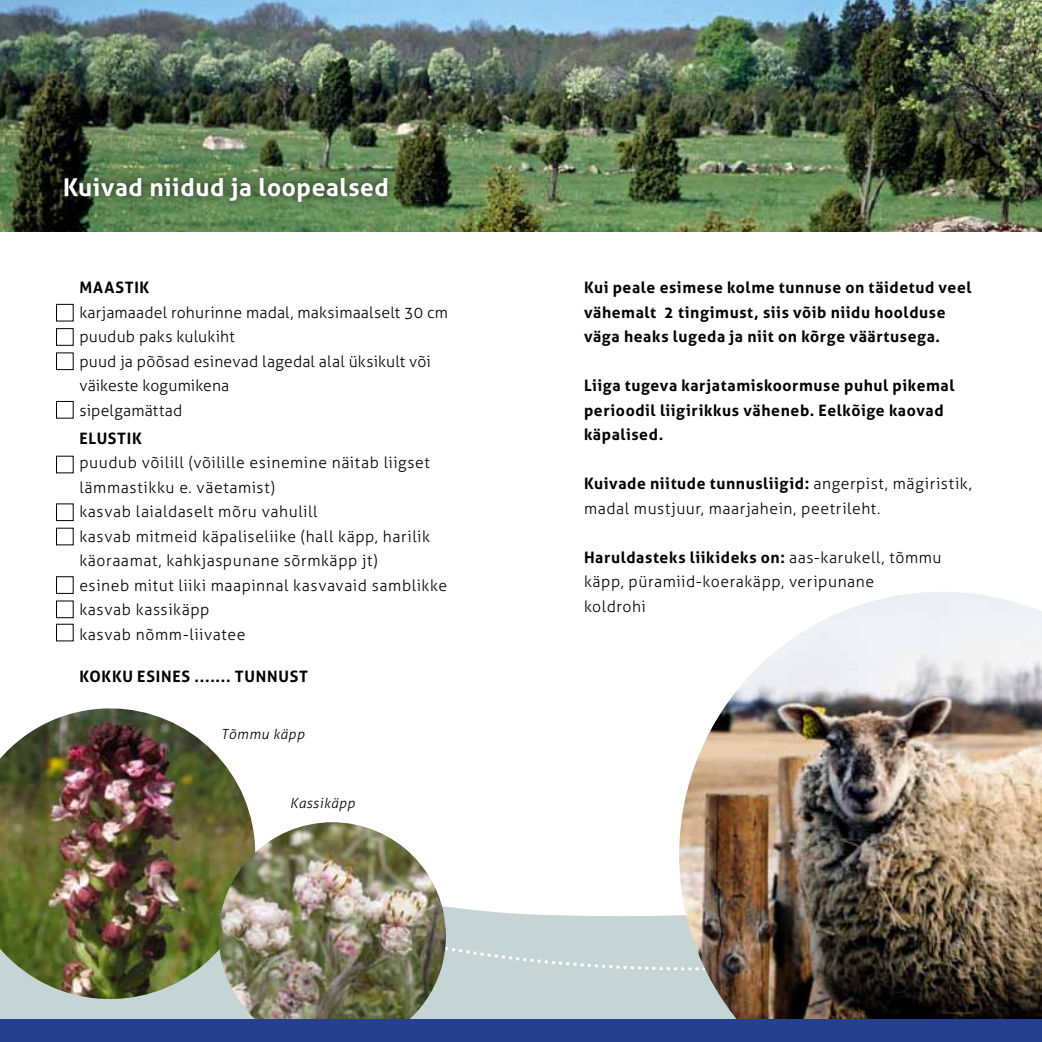
<style>
.page{position:relative;width:1042px;height:1042px;background:#fff}
.page>*{position:absolute;margin:0;border:0;box-sizing:border-box;transform-origin:0 0}
.t1{font:700 24.5px "Aller";letter-spacing:.025em;color:#fff}
.t2{font:300 15.75px/24.5px "Aller";letter-spacing:.035em;color:#000}
.t3{font:700 15.75px/24.5px "Aller";letter-spacing:.04em;color:#000}
.t4{font:300 15.75px/24.5px "Aller";letter-spacing:.01em;color:#000}
.t5{font:italic 300 14px "Aller";letter-spacing:.04em;color:#000}
.s1{font-weight:700}
</style>
<div class="page">
<img style="left:0;top:0;width:1042px;height:232px">
<div style="left:0;top:999px;width:679px;height:20px;background:#c5d5d6"></div>
<svg style="left:446px;top:906px;width:233px;height:111px;background:#c9d8d9"></svg>
<div style="left:53px;top:166px;width:345px;height:45px;background:#000;opacity:.75"></div>
<img style="left:679px;top:592px;width:363px;height:427px">
<img style="left:0;top:708px;width:252px;height:291px">
<img style="left:219px;top:822px;width:227px;height:197px">
<div style="left:56px;top:304px;width:17px;height:17px;border:1px solid #000"></div>
<div style="left:56px;top:328px;width:17px;height:17px;border:1px solid #000"></div>
<div style="left:56px;top:353px;width:17px;height:17px;border:1px solid #000"></div>
<div style="left:56px;top:401px;width:17px;height:17px;border:1px solid #000"></div>
<div style="left:56px;top:504px;width:17px;height:17px;border:1px solid #000"></div>
<div style="left:56px;top:528px;width:17px;height:17px;border:1px solid #000"></div>
<div style="left:56px;top:456px;width:17px;height:17px;border:1px solid #000"></div>
<div style="left:56px;top:576px;width:17px;height:18px;border:1px solid #000"></div>
<div style="left:56px;top:601px;width:17px;height:17px;border:1px solid #000"></div>
<div style="left:56px;top:624px;width:17px;height:17px;border:1px solid #000"></div>
<div style="left:0;top:1019px;width:1042px;height:23px;background:#25408f"></div>
<h1 class="t1" style="left:63px;top:172px;width:327px">Kuivad niidud ja loopealsed</h1>
<p class="t3" style="left:79px;top:275px;width:71px">MAASTIK</p>
<p class="t4" style="left:79px;top:300px;width:370px">karjamaadel rohurinne madal, maksimaalselt 30 cm puudub paks kulukiht<br>puud ja põõsad esinevad lagedal alal üksikult või väikeste kogumikena<br>sipelgamättad</p>
<p class="t3" style="left:79px;top:426px;width:64px">ELUSTIK</p>
<p class="t2" style="left:79px;top:450px;width:369px">puudub võilill (võilille esinemine näitab liigset lämmastikku e. väetamist)<br>kasvab laialdaselt mõru vahulill<br>kasvab mitmeid käpaliseliike (hall käpp, harilik käoraamat, kahkjaspunane sõrmkäpp jt)<br>esineb mitut liiki maapinnal kasvavaid samblikke kasvab kassikäpp<br>kasvab nõmm-liivatee</p>
<p class="t3" style="left:79px;top:664px;width:230px">KOKKU ESINES ....... TUNNUST</p>
<p class="t5" style="left:221px;top:726px;width:85px">Tõmmu käpp</p>
<p class="t5" style="left:290px;top:794px;width:67px">Kassikäpp</p>
<p class="t3" style="left:584px;top:275px;width:389px">Kui peale esimese kolme tunnuse on täidetud veel vähemalt 2 tingimust, siis võib niidu hoolduse väga heaks lugeda ja niit on kõrge väärtusega.</p>
<p class="t3" style="left:584px;top:373px;width:372px">Liiga tugeva karjatamiskoormuse puhul pikemal perioodil liigirikkus väheneb. Eelkõige kaovad käpalised.</p>
<p class="t2" style="left:584px;top:471px;width:390px"><span class="s1">Kuivade niitude tunnusliigid:</span> angerpist, mägiristik, madal mustjuur, maarjahein, peetrileht.</p>
<p class="t2" style="left:584px;top:545px;width:359px"><span class="s1">Haruldasteks liikideks on:</span> aas-karukell, tõmmu käpp, püramiid-koerakäpp, veripunane<br>koldrohi</p>
</div>
